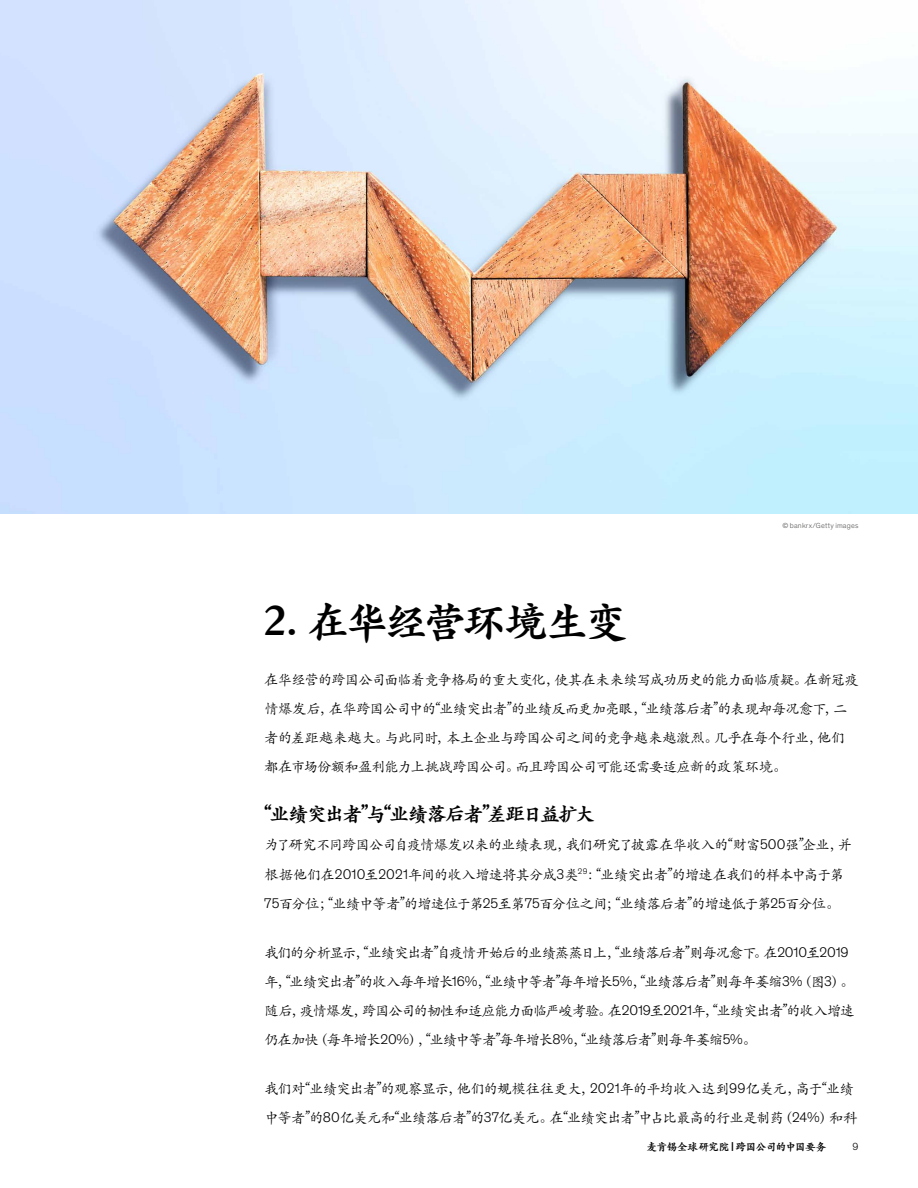
<style>
.page{position:relative;width:918px;height:1188px;background:#fff}
.page>*{position:absolute;margin:0;border:0;box-sizing:border-box;transform-origin:0 0}
.t1{font:900 42px "ST Kaiti SC";letter-spacing:-.065em;color:#000}
.t2{font:900 19.5px "ST Kaiti SC";letter-spacing:-.065em;color:#000}
.t3{font:14.25px/29.2px "ST Kaiti SC";letter-spacing:-.065em;color:#000}
.t4{font:900 10.5px "ST Kaiti SC";letter-spacing:-.035em;color:#000}
.t5{font:300 10.5px "Mc Kinsey Sans";color:#000}
.t6{font:300 7.5px "Mc Kinsey Sans";letter-spacing:.025em;color:#575756}
.s1{font-family:"Bower";font-weight:700}
.s2{font-family:"Mc Kinsey Sans";font-weight:300}
.s3{font-family:"Mc Kinsey Sans";font-weight:500}
</style>
<div class="page">
<img style="left:0;top:0;width:918px;height:513px">
<p class="t6" style="left:782px;top:520px;width:77px">© bankrx/Getty images</p>
<h1 class="t1" style="left:264px;top:596px;width:365px"><span class="s1">2.</span> 在华经营环境生变</h1>
<p class="t3" style="left:264px;top:664px;width:596px">在华经营的跨国公司面临着竞争格局的重大变化，使其在未来续写成功历史的能力面临质疑。在新冠疫情爆发后，在华跨国公司中的“业绩突出者”的业绩反而更加亮眼，“业绩落后者”的表现却每况愈下，二者的差距越来越大。与此同时，本土企业与跨国公司之间的竞争越来越激烈。几乎在每个行业，他们都在市场份额和盈利能力上挑战跨国公司。而且跨国公司可能还需要适应新的政策环境。</p>
<h2 class="t2" style="left:264px;top:802px;width:332px">“业绩突出者”与“业绩落后者”差距日益扩大</h2>
<p class="t3" style="left:264px;top:830px;width:589px">为了研究不同跨国公司自疫情爆发以来的业绩表现，我们研究了披露在华收入的“财富<span class="s2">500</span>强”企业，并根据他们在<span class="s2">2010</span>至<span class="s2">2021</span>年间的收入增速将其分成<span class="s2">3</span>类<sup>29</sup>：“业绩突出者”的增速在我们的样本中高于第<br><span class="s2">75</span>百分位；“业绩中等者”的增速位于第<span class="s2">25</span>至第<span class="s2">75</span>百分位之间；“业绩落后者”的增速低于第<span class="s2">25</span>百分位。</p>
<p class="t3" style="left:264px;top:937px;width:592px">我们的分析显示，“业绩突出者”自疫情开始后的业绩蒸蒸日上，“业绩落后者”则每况愈下。在<span class="s2">2010</span>至<span class="s2">2019</span>年，“业绩突出者”的收入每年增长<span class="s2">16%</span>，“业绩中等者”每年增长<span class="s2">5%</span>，“业绩落后者”则每年萎缩<span class="s2">3%</span>（图<span class="s2">3</span>）。随后，疫情爆发，跨国公司的韧性和适应能力面临严峻考验。在<span class="s2">2019</span>至<span class="s2">2021</span>年，“业绩突出者”的收入增速仍在加快（每年增长<span class="s2">20%</span>），“业绩中等者”每年增长<span class="s2">8%</span>，“业绩落后者”则每年萎缩<span class="s2">5%</span>。</p>
<p class="t3" style="left:264px;top:1073px;width:594px">我们对“业绩突出者”的观察显示，他们的规模往往更大，<span class="s2">2021</span>年的平均收入达到<span class="s2">99</span>亿美元，高于“业绩中等者”的<span class="s2">80</span>亿美元和“业绩落后者”的<span class="s2">37</span>亿美元。在“业绩突出者”中占比最高的行业是制药（<span class="s2">24%</span>）和科</p>
<p class="t4" style="left:647px;top:1141px;width:181px">麦肯锡全球研究院 <span class="s3">|</span> 跨国公司的中国要务</p>
<p class="t5" style="left:853px;top:1140px;width:7px">9</p>
</div>
